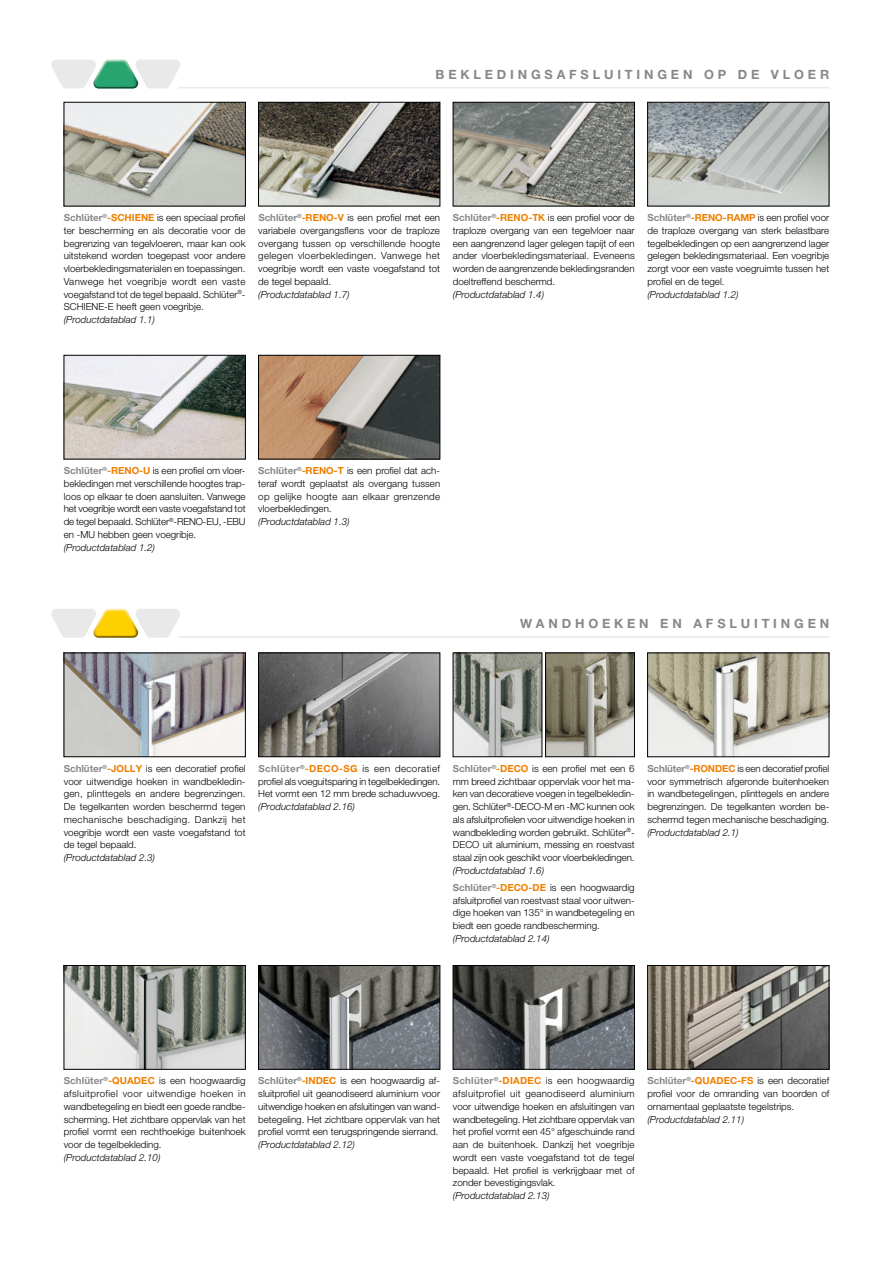
<style>
.page{position:relative;width:893px;height:1263px;background:#fff}
.page>*{position:absolute;margin:0;border:0;box-sizing:border-box;transform-origin:0 0}
.t1{font:700 12.75px "Helvetica Neue LT Pro";color:#87888a}
.t2{font:300 9.75px/12.8px "Helvetica Neue LT Pro";color:#000;text-align:justify}
.t3{font:italic 300 9.75px/17px "Helvetica Neue LT Pro";color:#000}
.s1{font-weight:700;color:#87888a}
.s2{font-weight:700;color:#ee7f00}
.s3{font-weight:700;font-style:normal;color:#87888a}
.s4{font-weight:700;font-style:normal;color:#ee7f00}
.s5{font-style:normal}
</style>
<div class="page">
<hr style="left:179px;top:87px;width:650px;height:1px;background:#e9e9ea">
<svg style="left:51px;top:60px;width:129px;height:28px"></svg>
<hr style="left:179px;top:636px;width:650px;height:2px;background:#e9e9ea">
<svg style="left:51px;top:609px;width:129px;height:29px"></svg>
<img style="left:66px;top:104px;width:178px;height:100px">
<div style="left:64px;top:102px;width:182px;height:104px;border:1px solid #000"></div>
<img style="left:260px;top:104px;width:178px;height:100px">
<div style="left:258px;top:102px;width:182px;height:104px;border:1px solid #000"></div>
<img style="left:455px;top:104px;width:178px;height:100px">
<div style="left:453px;top:102px;width:182px;height:104px;border:1px solid #000"></div>
<img style="left:649px;top:104px;width:178px;height:100px">
<div style="left:647px;top:102px;width:182px;height:104px;border:1px solid #000"></div>
<img style="left:66px;top:357px;width:178px;height:100px">
<div style="left:64px;top:355px;width:182px;height:104px;border:1px solid #000"></div>
<img style="left:260px;top:357px;width:178px;height:100px">
<div style="left:258px;top:355px;width:182px;height:104px;border:1px solid #000"></div>
<img style="left:66px;top:655px;width:178px;height:100px">
<div style="left:64px;top:653px;width:182px;height:104px;border:1px solid #000"></div>
<img style="left:260px;top:655px;width:178px;height:100px">
<div style="left:258px;top:653px;width:182px;height:104px;border:1px solid #000"></div>
<img style="left:455px;top:655px;width:85px;height:100px">
<img style="left:547px;top:655px;width:86px;height:100px">
<div style="left:545px;top:653px;width:90px;height:104px;border:1px solid #000"></div>
<img style="left:66px;top:967px;width:178px;height:100px">
<div style="left:64px;top:965px;width:182px;height:104px;border:1px solid #000"></div>
<img style="left:649px;top:655px;width:178px;height:100px">
<img style="left:260px;top:967px;width:178px;height:100px">
<div style="left:258px;top:965px;width:182px;height:104px;border:1px solid #000"></div>
<img style="left:455px;top:967px;width:178px;height:100px">
<div style="left:453px;top:965px;width:182px;height:104px;border:1px solid #000"></div>
<img style="left:649px;top:967px;width:178px;height:100px">
<div style="left:647px;top:965px;width:182px;height:104px;border:1px solid #000"></div>
<h1 class="t1" style="left:436px;top:67px;width:26px">B ekledingsafsluitingen</h1>
<h1 class="t1" style="left:704px;top:67px;width:12px">op</h1>
<h1 class="t1" style="left:738px;top:67px;width:12px">de</h1>
<h1 class="t1" style="left:771px;top:67px;width:13px">vloer</h1>
<p class="t2" style="left:64px;top:211px;width:183px"><span class="s1">Schlüter</span><sup>®</sup><span class="s2">-SCHIENE</span> is een speciaal profiel ter bescherming en als decoratie voor de begrenzing van tegelvloeren, maar kan ook uitstekend worden toegepast voor andere vloerbekledingsmaterialen en toepassingen.<br>Vanwege het voegribje wordt een vaste voegafstand tot de tegel bepaald. Schlüter<sup>®</sup>- SCHIENE-E heeft geen voegribje.</p>
<p class="t3" style="left:64px;top:311px;width:93px">(Productdatablad 1.1)</p>
<p class="t2" style="left:258px;top:211px;width:183px"><span class="s1">Schlüter</span><sup>®</sup><span class="s2">-RENO-V</span> is een profiel met een variabele overgangsflens voor de traploze overgang tussen op verschillende hoogte gelegen vloerbekledingen. Vanwege het voegribje wordt een vaste voegafstand tot de tegel bepaald.</p>
<p class="t3" style="left:258px;top:286px;width:93px">(Productdatablad 1.7)</p>
<p class="t2" style="left:453px;top:211px;width:183px"><span class="s1">Schlüter</span><sup>®</sup><span class="s2">-RENO-TK</span> is een profiel voor de traploze overgang van een tegelvloer naar een aangrenzend lager gelegen tapijt of een ander vloerbekledingsmateriaal. Eveneens worden de aangrenzende bekledingsranden doeltreffend beschermd.</p>
<p class="t3" style="left:453px;top:286px;width:93px">(Productdatablad 1.4)</p>
<p class="t2" style="left:647px;top:211px;width:183px"><span class="s1">Schlüter</span><sup>®</sup><span class="s2">-RENO-RAMP</span> is een profiel voor de traploze overgang van sterk belastbare tegelbekledingen op een aangrenzend lager gelegen bekledingsmateriaal. Een voegribje zorgt voor een vaste voegruimte tussen het profiel en de tegel.</p>
<p class="t3" style="left:647px;top:286px;width:93px">(Productdatablad 1.2)</p>
<p class="t2" style="left:64px;top:464px;width:183px"><span class="s1">Schlüter</span><sup>®</sup><span class="s2">-RENO-U</span> is een profiel om vloer&shy;bekledingen met verschillende hoogtes trap&shy;loos op elkaar te doen aansluiten. Vanwege het voegribje wordt een vaste voegafstand tot de tegel bepaald. Schlüter<sup>®</sup>-RENO-EU, -EBU en -MU hebben geen voegribje.</p>
<p class="t3" style="left:64px;top:539px;width:93px">(Productdatablad 1.2)</p>
<p class="t2" style="left:258px;top:464px;width:183px"><span class="s1">Schlüter</span><sup>®</sup><span class="s2">-RENO-T</span> is een profiel dat ach&shy;teraf wordt geplaatst als overgang tussen op gelijke hoogte aan elkaar grenzende vloerbekledingen.</p>
<p class="t3" style="left:258px;top:513px;width:93px">(Productdatablad 1.3)</p>
<h1 class="t1" style="left:520px;top:616px;width:30px">W andhoeken</h1>
<h1 class="t1" style="left:660px;top:616px;width:11px">en</h1>
<h1 class="t1" style="left:693px;top:616px;width:13px">afsluitingen</h1>
<p class="t2" style="left:64px;top:762px;width:183px"><span class="s1">Schlüter</span><sup>®</sup><span class="s2">-JOLLY</span> is een decoratief profiel voor uitwendige hoeken in wandbekledin&shy;gen, plinttegels en andere begrenzingen.<br>De tegelkanten worden beschermd tegen mechanische beschadiging. Dankzij het voegribje wordt een vaste voegafstand tot de tegel bepaald.</p>
<p class="t3" style="left:64px;top:849px;width:93px">(Productdatablad 2.3)</p>
<p class="t2" style="left:258px;top:762px;width:183px"><span class="s1">Schlüter</span><sup>®</sup><span class="s2">-DECO-SG</span> is een decoratief profiel als voeguitsparing in tegelbekledingen.<br>Het vormt een 12 mm brede schaduwvoeg.</p>
<p class="t3" style="left:258px;top:798px;width:98px">(Productdatablad 2.16)</p>
<p class="t2" style="left:453px;top:762px;width:183px"><span class="s1">Schlüter</span><sup>®</sup><span class="s2">-DECO</span> is een profiel met een 6 mm breed zichtbaar oppervlak voor het ma&shy;ken van decoratieve voegen in tegelbekledin&shy;gen. Schlüter<sup>®</sup>-DECO-M en -MC kunnen ook als afsluitprofielen voor uitwendige hoeken in wandbekleding worden gebruikt. Schlüter<sup>®</sup>- DECO uit aluminium, messing en roestvast staal zijn ook geschikt voor vloerbekledingen.</p>
<p class="t3" style="left:453px;top:862px;width:183px">(Productdatablad 1.6)<br><span class="s3">Schlüter</span><sup>®</sup><span class="s4">-DECO-DE</span> <span class="s5">is een hoogwaardig</span></p>
<p class="t2" style="left:453px;top:893px;width:183px">afsluitprofi el van roestvast staal voor uitwen&shy;dige hoeken van 135° in wandbetegeling en biedt een goede randbescherming.</p>
<p class="t3" style="left:453px;top:930px;width:98px">(Productdatablad 2.14)</p>
<p class="t2" style="left:647px;top:762px;width:183px"><span class="s1">Schlüter</span><sup>®</sup><span class="s2">-RONDEC</span> is een decoratief profiel voor symmetrisch afgeronde buitenhoeken in wandbetegelingen, plinttegels en andere begrenzingen. De tegelkanten worden be&shy;schermd tegen mechanische beschadiging.</p>
<p class="t3" style="left:647px;top:823px;width:93px">(Productdatablad 2.1)</p>
<p class="t2" style="left:64px;top:1074px;width:183px"><span class="s1">Schlüter</span><sup>®</sup><span class="s2">-QUADEC</span> is een hoogwaardig afsluitprofiel voor uitwendige hoeken in wandbetegeling en biedt een goede randbe&shy;scherming. Het zichtbare oppervlak van het profiel vormt een rechthoekige buitenhoek voor de tegelbekleding.</p>
<p class="t3" style="left:64px;top:1149px;width:98px">(Productdatablad 2.10)</p>
<p class="t2" style="left:258px;top:1074px;width:183px"><span class="s1">Schlüter</span><sup>®</sup><span class="s2">-INDEC</span> is een hoogwaardig af&shy;sluitprofiel uit geanodiseerd aluminium voor uitwendige hoeken en afsluitingen van wand&shy;betegeling. Het zichtbare oppervlak van het profiel vormt een terugspringende sierrand.</p>
<p class="t3" style="left:258px;top:1136px;width:98px">(Productdatablad 2.12)</p>
<p class="t2" style="left:453px;top:1074px;width:183px"><span class="s1">Schlüter</span><sup>®</sup><span class="s2">-DIADEC</span> is een hoogwaardig afsluitprofiel uit geanodiseerd aluminium voor uitwendige hoeken en afsluitingen van wandbetegeling. Het zichtbare oppervlak van het profiel vormt een 45° afgeschuinde rand aan de buitenhoek. Dankzĳ het voegribje wordt een vaste voegafstand tot de tegel bepaald. Het profiel is verkrijgbaar met of zonder bevestigingsvlak.</p>
<p class="t3" style="left:453px;top:1187px;width:98px">(Productdatablad 2.13)</p>
<p class="t2" style="left:647px;top:1074px;width:183px"><span class="s1">Schlüter</span><sup>®</sup><span class="s2">-QUADEC-FS</span> is een decoratief profiel voor de omranding van boorden of ornamentaal geplaatste tegelstrips.</p>
<p class="t3" style="left:647px;top:1110px;width:98px">(Productdatablad 2.11)</p>
</div>
